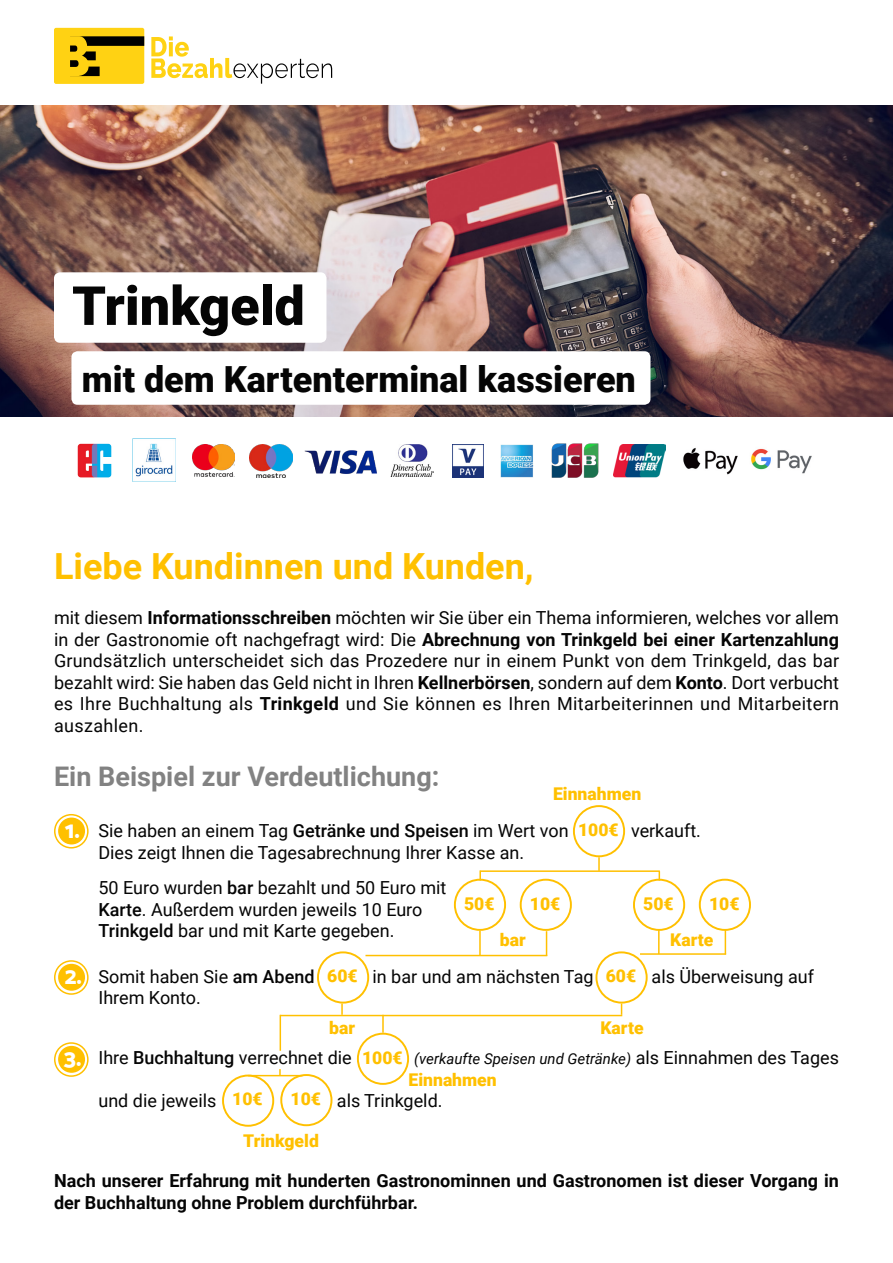
<style>
.page{position:relative;width:893px;height:1263px;background:#fff}
.page>*{position:absolute;margin:0;border:0;box-sizing:border-box;transform-origin:0 0}
.t1{font:900 54px "Roboto";color:#050505}
.t2{font:900 36px "Roboto";color:#050505}
.t3{font:700 36px "Roboto";color:#ffc000}
.t4{font:700 27px "Roboto";color:#828282}
.t5{font:800 24px "Catamaran";color:#fff}
.t6{font:18px/21.6px "Roboto";color:#050505;text-align:justify}
.t7{font:700 18px/21.6px "Roboto";color:#050505}
.t8{font:900 17.55px "Roboto";color:#ffc000}
.t9{font:italic 15px "Roboto";color:#050505}
.s1{font-weight:700}
.s2{font-weight:500}
.s3{font-style:normal;font-size:18px}
</style>
<div class="page">
<img style="left:0;top:105px;width:893px;height:312px">
<div style="left:54px;top:272px;width:272px;height:71px;background:#fff;border-radius:6px"></div>
<div style="left:54px;top:28px;width:90px;height:56px;background:#ffd213;border-radius:2px"></div>
<svg style="left:151px;top:36px;width:181px;height:48px"></svg>
<svg style="left:70px;top:36px;width:74px;height:40px"></svg>
<div style="left:71px;top:351px;width:579px;height:54px;background:#fff;border-radius:6px"></div>
<img style="left:77px;top:443px;width:35px;height:35px">
<img style="left:132px;top:438px;width:44px;height:44px">
<img style="left:193px;top:444px;width:42px;height:33px">
<img style="left:250px;top:444px;width:42px;height:33px">
<img style="left:304px;top:450px;width:73px;height:24px">
<img style="left:391px;top:444px;width:43px;height:33px">
<img style="left:453px;top:444px;width:30px;height:33px">
<img style="left:501px;top:444px;width:32px;height:33px">
<img style="left:614px;top:444px;width:52px;height:34px">
<img style="left:683px;top:448px;width:55px;height:27px">
<img style="left:751px;top:448px;width:61px;height:26px">
<img style="left:551px;top:443px;width:48px;height:35px">
<div style="left:573px;top:805px;width:52px;height:52px;border:2px solid #ffc000;border-radius:50%"></div>
<div style="left:58px;top:817px;width:27px;height:27px;background:#ffc000;border-radius:50%"></div>
<div style="left:54px;top:814px;width:35px;height:34px;border:2px solid #ffc000;border-radius:50%"></div>
<div style="left:454px;top:879px;width:52px;height:52px;border:2px solid #ffc000;border-radius:50%"></div>
<div style="left:520px;top:879px;width:52px;height:52px;border:2px solid #ffc000;border-radius:50%"></div>
<div style="left:58px;top:964px;width:27px;height:27px;background:#ffc000;border-radius:50%"></div>
<div style="left:54px;top:960px;width:35px;height:35px;border:2px solid #ffc000;border-radius:50%"></div>
<div style="left:317px;top:951px;width:52px;height:52px;border:2px solid #ffc000;border-radius:50%"></div>
<div style="left:595px;top:951px;width:53px;height:52px;border:2px solid #ffc000;border-radius:50%"></div>
<div style="left:58px;top:1046px;width:27px;height:27px;background:#ffc000;border-radius:50%"></div>
<div style="left:54px;top:1042px;width:35px;height:35px;border:2px solid #ffc000;border-radius:50%"></div>
<div style="left:357px;top:1033px;width:52px;height:52px;border:2px solid #ffc000;border-radius:50%"></div>
<div style="left:222px;top:1074px;width:52px;height:53px;border:2px solid #ffc000;border-radius:50%"></div>
<div style="left:280px;top:1074px;width:52px;height:52px;border:2px solid #ffc000;border-radius:50%"></div>
<div style="left:633px;top:879px;width:52px;height:52px;border:2px solid #ffc000;border-radius:50%"></div>
<div style="left:699px;top:879px;width:52px;height:52px;border:2px solid #ffc000;border-radius:50%"></div>
<hr style="left:481px;top:870px;width:179px;height:2px;background:#ffc000">
<svg style="left:598px;top:857px;width:2px;height:14px"></svg>
<svg style="left:479px;top:870px;width:2px;height:10px"></svg>
<hr style="left:365px;top:955px;width:182px;height:1px;background:#ffc000">
<hr style="left:479px;top:931px;width:2px;height:24px;background:#ffc000">
<svg style="left:546px;top:931px;width:1px;height:24px"></svg>
<hr style="left:640px;top:953px;width:86px;height:2px;background:#ffc000">
<hr style="left:658px;top:929px;width:2px;height:25px;background:#ffc000">
<svg style="left:725px;top:930px;width:1px;height:23px"></svg>
<hr style="left:280px;top:1015px;width:342px;height:1px;background:#ffc000">
<svg style="left:382px;top:1016px;width:2px;height:17px"></svg>
<svg style="left:341px;top:1003px;width:2px;height:12px"></svg>
<svg style="left:621px;top:1003px;width:1px;height:12px"></svg>
<hr style="left:280px;top:1015px;width:1px;height:36px;background:#ffc000">
<hr style="left:248px;top:1075px;width:54px;height:1px;background:#ffc000">
<svg style="left:279px;top:1069px;width:2px;height:6px"></svg>
<p class="t1" style="left:72px;top:268px;width:234px">Trinkgeld</p>
<p class="t2" style="left:82px;top:354px;width:556px">mit dem Kartenterminal kassieren</p>
<p class="t3" style="left:54px;top:541px;width:481px">Liebe Kundinnen und Kunden,</p>
<p class="t6" style="left:54px;top:606px;width:787px">mit diesem <span class="s1">Informationsschreiben</span> möchten wir Sie über ein Thema informieren, welches vor allem in der Gastronomie oft nachgefragt wird: Die <span class="s1">Abrechnung von Trinkgeld bei einer Kartenzahlung </span>Grundsätzlich unterscheidet sich das Prozedere nur in einem Punkt von dem Trinkgeld, das bar bezahlt wird: Sie haben das Geld nicht in Ihren <span class="s1">Kellnerbörsen</span>, sondern auf dem <span class="s1">Konto</span>. Dort verbucht es Ihre Buchhaltung als <span class="s1">Trinkgeld</span> und Sie können es Ihren Mitarbeiterinnen und Mitarbeitern auszahlen.</p>
<p class="t4" style="left:54px;top:757px;width:387px">Ein Beispiel zur Verdeutlichung:</p>
<p class="t8" style="left:553px;top:782px;width:90px">Einnahmen</p>
<p class="t5" style="left:65px;top:815px;width:17px">1.</p>
<p class="t8" style="left:578px;top:817px;width:42px">100€</p>
<p class="t6" style="left:98px;top:819px;width:472px">Sie haben an einem Tag <span class="s2">Getränke und Speisen</span> im Wert von</p>
<p class="t6" style="left:631px;top:819px;width:71px">verkauft.</p>
<p class="t6" style="left:98px;top:841px;width:427px">Dies zeigt Ihnen die Tagesabrechnung Ihrer Kasse an.</p>
<p class="t6" style="left:98px;top:876px;width:350px;text-align:left">50 Euro wurden <span class="s2">bar</span> bezahlt und 50 Euro mit<br><span class="s2">Karte</span>. Außerdem wurden jeweils 10 Euro<br><span class="s2">Trinkgeld</span> bar und mit Karte gegeben.</p>
<p class="t8" style="left:464px;top:891px;width:32px">50€</p>
<p class="t8" style="left:530px;top:891px;width:32px">10€</p>
<p class="t8" style="left:643px;top:891px;width:32px">50€</p>
<p class="t8" style="left:709px;top:891px;width:32px">10€</p>
<p class="t8" style="left:500px;top:927px;width:27px">bar</p>
<p class="t8" style="left:670px;top:927px;width:45px">Karte</p>
<p class="t5" style="left:65px;top:962px;width:19px">2.</p>
<p class="t6" style="left:98px;top:965px;width:218px">Somit haben Sie <span class="s2">am Abend</span></p>
<p class="t6" style="left:373px;top:965px;width:223px">in bar und am nächsten Tag</p>
<p class="t6" style="left:652px;top:965px;width:164px">als Überweisung auf</p>
<p class="t6" style="left:98px;top:986px;width:104px">Ihrem Konto.</p>
<p class="t8" style="left:327px;top:964px;width:32px">60€</p>
<p class="t8" style="left:606px;top:964px;width:32px">60€</p>
<p class="t8" style="left:329px;top:1015px;width:27px">bar</p>
<p class="t8" style="left:600px;top:1015px;width:45px">Karte</p>
<p class="t6" style="left:98px;top:1046px;width:255px">Ihre <span class="s2">Buchhaltung</span> verrechnet die</p>
<p class="t9" style="left:414px;top:1048px;width:426px">(verkaufte Speisen und Getränke) <span class="s3">als Einnahmen des Tages</span></p>
<p class="t6" style="left:98px;top:1089px;width:119px">und die jeweils</p>
<p class="t6" style="left:337px;top:1089px;width:107px">als Trinkgeld.</p>
<p class="t5" style="left:64px;top:1043px;width:19px">3.</p>
<p class="t8" style="left:362px;top:1045px;width:42px">100€</p>
<p class="t8" style="left:232px;top:1087px;width:32px">10€</p>
<p class="t8" style="left:291px;top:1086px;width:32px">10€</p>
<p class="t8" style="left:409px;top:1067px;width:90px">Einnahmen</p>
<p class="t8" style="left:243px;top:1128px;width:77px">Trinkgeld</p>
<p class="t7" style="left:54px;top:1169px;width:786px">Nach unserer Erfahrung mit hunderten Gastronominnen und Gastronomen ist dieser Vorgang in der Buchhaltung ohne Problem durchführbar.</p>
</div>
